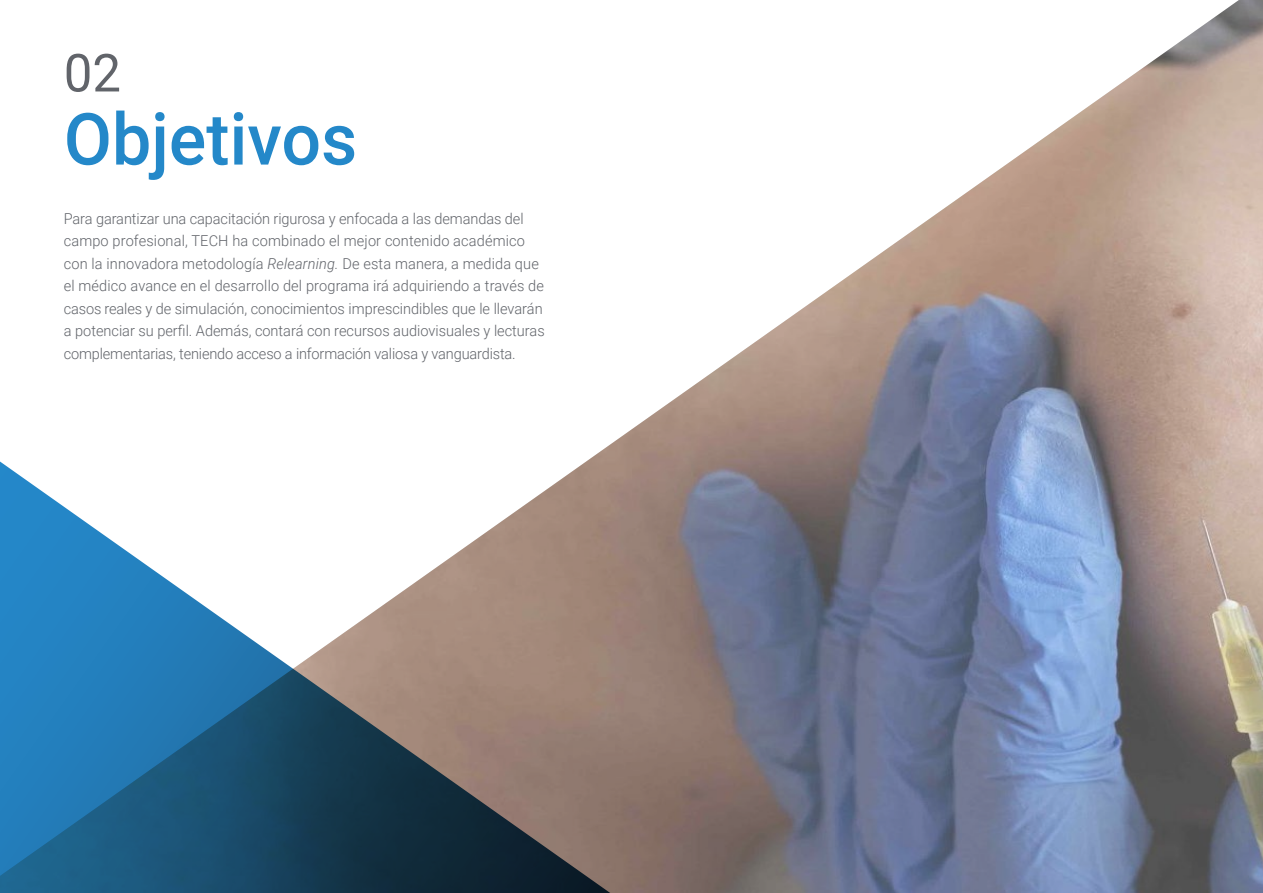
<style>
.page{position:relative;width:1263px;height:893px;background:#fff}
.page>*{position:absolute;margin:0;border:0;box-sizing:border-box;transform-origin:0 0}
.t1{font:500 72px "Roboto";color:#2488c9}
.t2{font:52.5px "Roboto";color:#61646a}
.t3{font:300 15px/22.5px "Roboto";color:#61646a}
.s1{font-style:italic}
</style>
<div class="page">
<img style="left:608px;top:0;width:655px;height:893px">
<svg style="left:0;top:446px;width:640px;height:447px"></svg>
<h2 class="t2" style="left:64px;top:36px;width:59px">02</h2>
<h1 class="t1" style="left:64px;top:89px;width:295px">Objetivos</h1>
<p class="t3" style="left:64px;top:207px;width:482px">Para garantizar una capacitación rigurosa y enfocada a las demandas del campo profesional, TECH ha combinado el mejor contenido académico con la innovadora metodología <span class="s1">Relearning.</span> De esta manera, a medida que el médico avance en el desarrollo del programa irá adquiriendo a través de casos reales y de simulación, conocimientos imprescindibles que le llevarán a potenciar su perfil. Además, contará con recursos audiovisuales y lecturas complementarias, teniendo acceso a información valiosa y vanguardista.</p>
</div>
